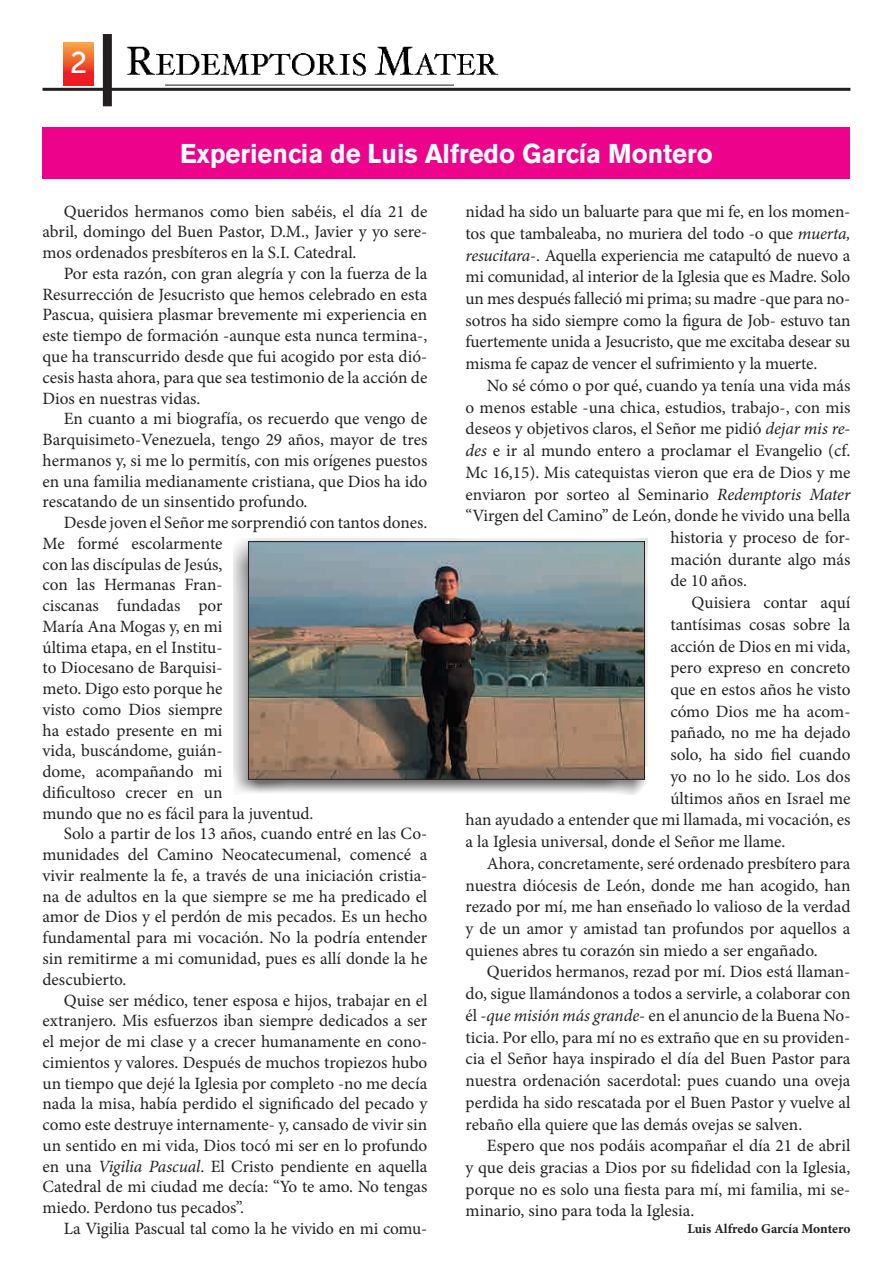
<style>
.page{position:relative;width:893px;height:1276px;background:#fff}
.page>*{position:absolute;margin:0;border:0;box-sizing:border-box;transform-origin:0 0}
.t1{font:30px "Museo Sans 500";color:#fff}
.t2{font:700 27px "Akzidenz Grotesk BE";color:#fff;scale:.95 1}
.t3{font:17.25px/20.7px "Minion Pro";color:#231f20;text-align:justify}
.t4{font:700 13.5px "Minion Pro";color:#231f20}
.s1{font-style:italic}
</style>
<div class="page">
<div style="left:43px;top:128px;width:807px;height:51px;background:#ed028c"></div>
<img style="left:121px;top:46px;width:384px;height:42px">
<hr style="left:43px;top:88px;width:807px;height:3px;background:#231f20">
<div style="left:103px;top:34px;width:9px;height:72px;background:#231f20"></div>
<svg style="left:64px;top:43px;width:30px;height:42px"></svg>
<div style="left:233px;top:538px;width:414px;height:257px;background:#231f20;opacity:.65"></div>
<img style="left:250px;top:543px;width:393px;height:234px">
<div style="left:248px;top:541px;width:397px;height:238px;border:1px solid #231f20"></div>
<h1 class="t1" style="left:70px;top:46px;width:19px">2</h1>
<h2 class="t2" style="left:180px;top:138px;width:562px">Experiencia de Luis Alfredo García Montero</h2>
<p class="t3" style="left:43px;top:201px;width:386px;text-indent:21px">Queridos hermanos como bien sabéis, el día 21 de abril, domingo del Buen Pastor, D.M., Javier y yo sere&shy;mos ordenados presbíteros en la S.I. Catedral.</p>
<p class="t3" style="left:43px;top:263px;width:386px;text-indent:21px">Por esta razón, con gran alegría y con la fuerza de la Resurrección de Jesucristo que hemos celebrado en esta Pascua, quisiera plasmar brevemente mi experiencia en este tiempo de formación -aunque esta nunca termina-, que ha transcurrido desde que fui acogido por esta dió&shy;cesis hasta ahora, para que sea testimonio de la acción de Dios en nuestras vidas.</p>
<p class="t3" style="left:43px;top:408px;width:386px;text-indent:21px">En cuanto a mi biografía, os recuerdo que vengo de Barquisimeto-Venezuela, tengo 29 años, mayor de tres hermanos y, si me lo permitís, con mis orígenes puestos en una familia medianamente cristiana, que Dios ha ido rescatando de un sinsentido profundo.</p>
<p class="t3" style="left:43px;top:512px;width:386px;text-align:left;text-indent:21px">Desde joven el Señor me sorprendió con tantos dones.<br>Me formé escolarmente<br>con las discípulas de Jesús,<br>con las Hermanas Fran-<br>ciscanas fundadas por<br>María Ana Mogas y, en mi<br>última etapa, en el Institu-<br>to Diocesano de Barquisi-<br>meto. Digo esto porque he<br>visto como Dios siempre<br>ha estado presente en mi<br>vida, buscándome, guián-<br>dome, acompañando mi<br>dificultoso crecer en un<br>mundo que no es fácil para la juventud.</p>
<p class="t3" style="left:43px;top:823px;width:386px;text-indent:21px">Solo a partir de los 13 años, cuando entré en las Co&shy;munidades del Camino Neocatecumenal, comencé a vivir realmente la fe, a través de una iniciación cristia&shy;na de adultos en la que siempre se me ha predicado el amor de Dios y el perdón de mis pecados. Es un hecho fundamental para mi vocación. No la podría entender sin remitirme a mi comunidad, pues es allí donde la he descubierto.</p>
<p class="t3" style="left:43px;top:989px;width:386px;text-indent:21px">Quise ser médico, tener esposa e hijos, trabajar en el extranjero. Mis esfuerzos iban siempre dedicados a ser el mejor de mi clase y a crecer humanamente en cono&shy;cimientos y valores. Después de muchos tropiezos hubo un tiempo que dejé la Iglesia por completo -no me decía nada la misa, había perdido el significado del pecado y como este destruye internamente- y, cansado de vivir sin un sentido en mi vida, Dios tocó mi ser en lo profundo en una <span class="s1">Vigilia Pascual</span>. El Cristo pendiente en aquella Catedral de mi ciudad me decía: “Yo te amo. No tengas miedo. Perdono tus pecados”.</p>
<p class="t3" style="left:64px;top:1218px;width:365px">La Vigilia Pascual tal como la he vivido en mi comu-</p>
<p class="t3" style="left:466px;top:201px;width:386px;line-height:21.8px">nidad ha sido un baluarte para que mi fe, en los momen&shy;tos que tambaleaba, no muriera del todo -o que <span class="s1">muerta, resucitara</span>-. Aquella experiencia me catapultó de nuevo a mi comunidad, al interior de la Iglesia que es Madre. Solo un mes después falleció mi prima; su madre -que para no&shy;sotros ha sido siempre como la figura de Job- estuvo tan fuertemente unida a Jesucristo, que me excitaba desear su misma fe capaz de vencer el sufrimiento y la muerte.</p>
<p class="t3" style="left:487px;top:375px;width:365px">No sé cómo o por qué, cuando ya tenía una vida más</p>
<p class="t3" style="left:466px;top:397px;width:386px">o menos estable -una chica, estudios, trabajo-, con mis</p>
<p class="t3" style="left:466px;top:418px;width:386px">deseos y objetivos claros, el Señor me pidió <span class="s1">dejar mis re-</span></p>
<p class="t3" style="left:466px;top:440px;width:386px"><span class="s1">des</span> e ir al mundo entero a proclamar el Evangelio (cf.</p>
<p class="t3" style="left:466px;top:462px;width:386px">Mc 16,15). Mis catequistas vieron que era de Dios y me</p>
<p class="t3" style="left:466px;top:484px;width:386px">enviaron por sorteo al Seminario <span class="s1">Redemptoris Mater</span></p>
<p class="t3" style="left:466px;top:505px;width:386px">“Virgen del Camino” de León, donde he vivido una bella</p>
<p class="t3" style="left:670px;top:527px;width:182px">historia y proceso de for-</p>
<p class="t3" style="left:670px;top:549px;width:182px">mación durante algo más</p>
<p class="t3" style="left:670px;top:570px;width:78px">de 10 años.</p>
<p class="t3" style="left:692px;top:592px;width:160px">Quisiera contar aquí</p>
<p class="t3" style="left:670px;top:614px;width:182px">tantísimas cosas sobre la</p>
<p class="t3" style="left:670px;top:636px;width:182px">acción de Dios en mi vida,</p>
<p class="t3" style="left:670px;top:657px;width:182px">pero expreso en concreto</p>
<p class="t3" style="left:670px;top:679px;width:182px">que en estos años he visto</p>
<p class="t3" style="left:670px;top:701px;width:182px">cómo Dios me ha acom-</p>
<p class="t3" style="left:670px;top:722px;width:182px">pañado, no me ha dejado</p>
<p class="t3" style="left:670px;top:744px;width:182px">solo, ha sido fiel cuando</p>
<p class="t3" style="left:670px;top:766px;width:182px">yo no lo he sido. Los dos</p>
<p class="t3" style="left:670px;top:788px;width:182px">últimos años en Israel me</p>
<p class="t3" style="left:466px;top:809px;width:386px">han ayudado a entender que mi llamada, mi vocación, es</p>
<p class="t3" style="left:466px;top:831px;width:321px">a la Iglesia universal, donde el Señor me llame.</p>
<p class="t3" style="left:487px;top:853px;width:365px">Ahora, concretamente, seré ordenado presbítero para</p>
<p class="t3" style="left:466px;top:875px;width:386px">nuestra diócesis de León, donde me han acogido, han</p>
<p class="t3" style="left:466px;top:896px;width:386px">rezado por mí, me han enseñado lo valioso de la verdad</p>
<p class="t3" style="left:466px;top:918px;width:386px">y de un amor y amistad tan profundos por aquellos a</p>
<p class="t3" style="left:466px;top:940px;width:353px">quienes abres tu corazón sin miedo a ser engañado.</p>
<p class="t3" style="left:487px;top:961px;width:365px">Queridos hermanos, rezad por mí. Dios está llaman-</p>
<p class="t3" style="left:466px;top:983px;width:386px">do, sigue llamándonos a todos a servirle, a colaborar con</p>
<p class="t3" style="left:466px;top:1005px;width:386px">él -<span class="s1">que misión más grande</span>- en el anuncio de la Buena No-</p>
<p class="t3" style="left:466px;top:1027px;width:386px">ticia. Por ello, para mí no es extraño que en su providen-</p>
<p class="t3" style="left:466px;top:1048px;width:386px">cia el Señor haya inspirado el día del Buen Pastor para</p>
<p class="t3" style="left:466px;top:1070px;width:386px">nuestra ordenación sacerdotal: pues cuando una oveja</p>
<p class="t3" style="left:466px;top:1092px;width:386px">perdida ha sido rescatada por el Buen Pastor y vuelve al</p>
<p class="t3" style="left:466px;top:1113px;width:338px">rebaño ella quiere que las demás ovejas se salven.</p>
<p class="t3" style="left:487px;top:1135px;width:365px">Espero que nos podáis acompañar el día 21 de abril</p>
<p class="t3" style="left:466px;top:1157px;width:386px">y que deis gracias a Dios por su fidelidad con la Iglesia,</p>
<p class="t3" style="left:466px;top:1179px;width:386px">porque no es solo una fiesta para mí, mi familia, mi se-</p>
<p class="t3" style="left:466px;top:1200px;width:230px">minario, sino para toda la Iglesia.</p>
<p class="t4" style="left:687px;top:1219px;width:164px">Luis Alfredo García Montero</p>
</div>
